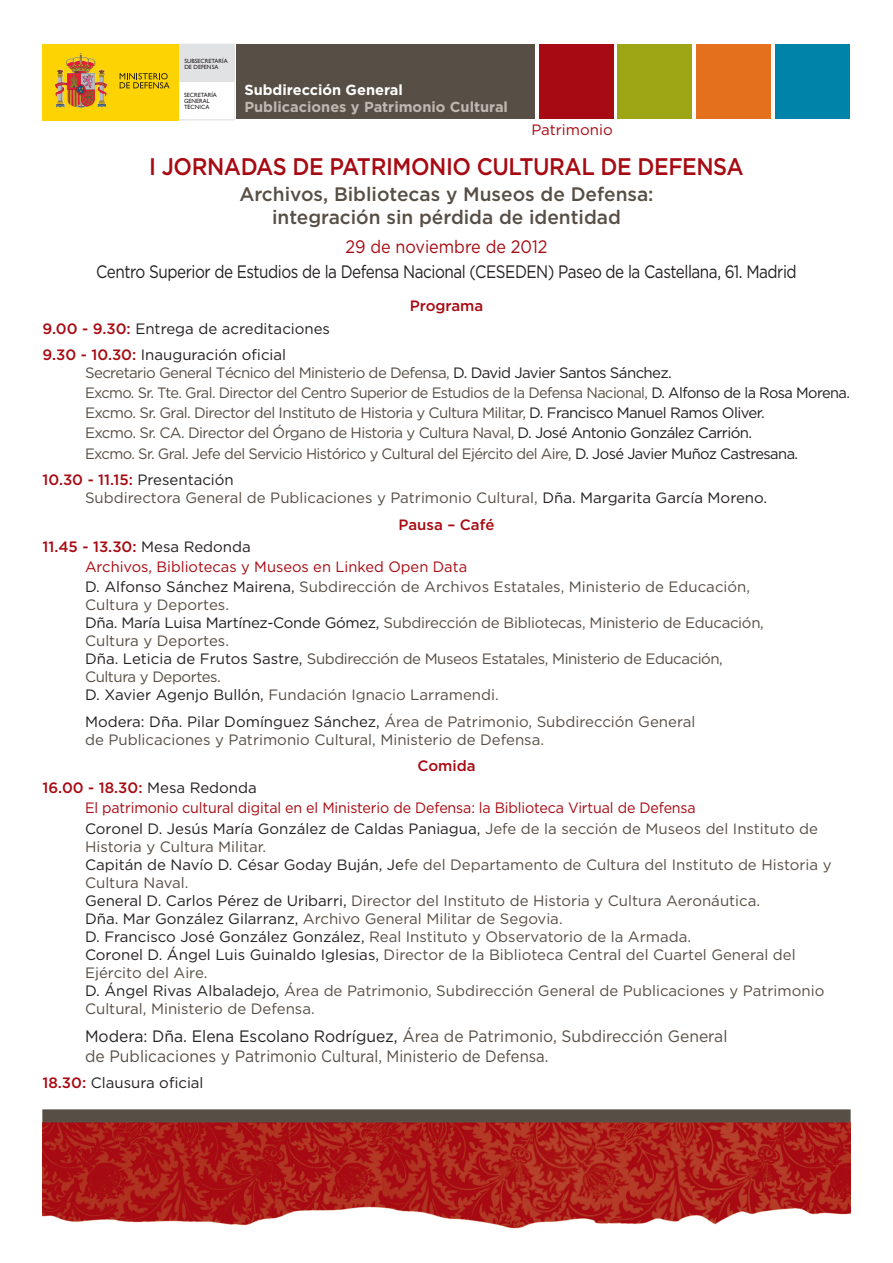
<style>
.page{position:relative;width:893px;height:1263px;background:#fff}
.page>*{position:absolute;margin:0;border:0;box-sizing:border-box;transform-origin:0 0}
.t1{font:500 24px "Gotham";letter-spacing:-.02em;color:#a70a12;scale:.91 1}
.t2{font:500 19.5px/23.4px "Gotham";color:#574e45;text-align:center}
.t3{font:18px "Gotham";letter-spacing:-.03em;color:#231f20;scale:.85 1}
.t4{font:18px "Gotham";color:#a70a12;scale:.9 1}
.t5{font:16.5px/19.8px "Gotham";color:#574e45;scale:.95 1}
.t6{font:15px/18px "Gotham";color:#574e45}
.t7{font:15px/20.1px "Gotham";letter-spacing:-.04em;color:#574e45}
.t8{font:15px/18px "Gotham";letter-spacing:-.02em;color:#574e45}
.t9{font:15px/20.1px "Gotham";letter-spacing:-.01em;color:#a70a12;scale:.95 1}
.t10{font:15px/26.5px "Gotham";color:#231f20}
.t11{font:500 15px "Gotham";color:#a70a12}
.t12{font:15px "Gotham";letter-spacing:-.01em;color:#a70a12}
.t13{font:700 14.55px "Gotham";color:#bdb8b0}
.t14{font:700 14.55px "Gotham";color:#fff}
.t15{font:6px/6px "Gill Sans";color:#231f20}
.s1{font-weight:500;color:#a70a12}
.s2{color:#231f20}
.s3{color:#a70a12}
.s4{font-weight:500}
.s5{color:#574e45}
</style>
<div class="page">
<img style="left:43px;top:1122px;width:807px;height:107px">
<div style="left:43px;top:1109px;width:807px;height:13px;background:#574e45;border:1px solid #574e45"></div>
<div style="left:178px;top:44px;width:57px;height:38px;background:#e1e2e4"></div>
<div style="left:177px;top:44px;width:58px;height:76px;border:1px solid #e1e2e4"></div>
<svg style="left:42px;top:44px;width:137px;height:76px;background:#f0c012"></svg>
<img style="left:66px;top:53px;width:14px;height:16px">
<svg style="left:120px;top:73px;width:50px;height:15px"></svg>
<div style="left:236px;top:44px;width:299px;height:75px;background:#574e45"></div>
<div style="left:539px;top:44px;width:74px;height:75px;background:#a70a12"></div>
<div style="left:617px;top:44px;width:75px;height:75px;background:#9ea615"></div>
<div style="left:696px;top:44px;width:75px;height:75px;background:#e4701e"></div>
<div style="left:775px;top:44px;width:74px;height:75px;background:#0083a9"></div>
<p class="t15" style="left:184px;top:58px;width:45px">SUBSECRETARÍA<br>DE DEFENSA</p>
<p class="t15" style="left:184px;top:92px;width:34px">SECRETARÍA<br>GENERAL<br>TÉCNICA</p>
<p class="t14" style="left:244px;top:81px;width:160px">Subdirección General</p>
<p class="t13" style="left:244px;top:99px;width:265px">Publicaciones y Patrimonio Cultural</p>
<p class="t12" style="left:531px;top:121px;width:83px">Patrimonio</p>
<h1 class="t1" style="left:149px;top:153px;width:655px">I JORNADAS DE PATRIMONIO CULTURAL DE DEFENSA</h1>
<h2 class="t2" style="left:239px;top:182px;width:416px">Archivos, Bibliotecas y Museos de Defensa: integración sin pérdida de identidad</h2>
<p class="t4" style="left:345px;top:237px;width:226px">29 de noviembre de 2012</p>
<p class="t3" style="left:96px;top:262px;width:826px">Centro Superior de Estudios de la Defensa Nacional (CESEDEN) Paseo de la Castellana, 61. Madrid</p>
<p class="t11" style="left:410px;top:297px;width:75px">Programa</p>
<p class="t10" style="left:43px;top:315px;width:289px"><span class="s1">9.00 - 9.30:</span> Entrega de acreditaciones<br><span class="s1">9.30 - 10.30:</span> Inauguración oficial</p>
<p class="t7" style="left:85px;top:362px;width:766px">Secretario General Técnico del Ministerio de Defensa, <span class="s2">D. David Javier Santos Sánchez.<br></span>Excmo. Sr. Tte. Gral. Director del Centro Superior de Estudios de la Defensa Nacional, <span class="s2">D. Alfonso de la Rosa Morena.<br></span>Excmo. Sr. Gral. Director del Instituto de Historia y Cultura Militar, <span class="s2">D. Francisco Manuel Ramos Oliver.<br></span>Excmo. Sr. CA. Director del Órgano de Historia y Cultura Naval, <span class="s2">D. José Antonio González Carrión.<br></span>Excmo. Sr. Gral. Jefe del Servicio Histórico y Cultural del Ejército del Aire, <span class="s2">D. José Javier Muñoz Castresana.</span></p>
<p class="t6" style="left:85px;top:470px;width:684px;text-indent:-43px"><span class="s1">10.30 - 11.15:</span> <span class="s2">Presentación<br></span>Subdirectora General de Publicaciones y Patrimonio Cultural, <span class="s2">Dña. Margarita García Moreno.</span></p>
<p class="t11" style="left:399px;top:516px;width:97px">Pausa – Café</p>
<p class="t6" style="left:85px;top:536px;width:667px;line-height:20.1px;text-indent:-43px"><span class="s1">11.45 - 13.30:</span> <span class="s2">Mesa Redonda<br></span><span class="s3">Archivos, Bibliotecas y Museos en Linked Open Data<br></span><span class="s2">D. Alfonso Sánchez Mairena,</span> Subdirección de Archivos Estatales, Ministerio de Educación,</p>
<p class="t8" style="left:85px;top:595px;width:680px">Cultura y Deportes.<br><span class="s2">Dña. María Luisa Martínez-Conde Gómez,</span> Subdirección de Bibliotecas, Ministerio de Educación, Cultura y Deportes.<br><span class="s2">Dña. Leticia de Frutos Sastre,</span> Subdirección de Museos Estatales, Ministerio de Educación, Cultura y Deportes.<br><span class="s2">D. Xavier Agenjo Bullón,</span> Fundación Ignacio Larramendi.</p>
<p class="t6" style="left:85px;top:712px;width:612px"><span class="s2">Modera: Dña. Pilar Domínguez Sánchez,</span> Área de Patrimonio, Subdirección General de Publicaciones y Patrimonio Cultural, Ministerio de Defensa.</p>
<p class="t11" style="left:417px;top:757px;width:60px">Comida</p>
<p class="t9" style="left:85px;top:778px;width:773px;text-indent:-43px"><span class="s4">16.00 - 18.30:</span> <span class="s2">Mesa Redonda<br></span>El patrimonio cultural digital en el Ministerio de Defensa: la Biblioteca Virtual de Defensa<br><span class="s2">Coronel D. Jesús María González de Caldas Paniagua,</span> <span class="s5">Jefe de la sección de Museos del Instituto de</span></p>
<p class="t6" style="left:85px;top:837px;width:748px">Historia y Cultura Militar.<br><span class="s2">Capitán de Navío D. César Goday Buján, Je</span>fe del Departamento de Cultura del Instituto de Historia y Cultura Naval.<br><span class="s2">General D. Carlos Pérez de Uribarri,</span> Director del Instituto de Historia y Cultura Aeronáutica.<br><span class="s2">Dña. Mar González Gilarranz,</span> Archivo General Militar de Segovia.<br><span class="s2">D. Francisco José González González,</span> Real Instituto y Observatorio de la Armada.<br><span class="s2">Coronel D. Ángel Luis Guinaldo Iglesias,</span> Director de la Biblioteca Central del Cuartel General del Ejército del Aire.<br><span class="s2">D. Ángel Rivas Albaladejo,</span> Área de Patrimonio, Subdirección General de Publicaciones y Patrimonio Cultural, Ministerio de Defensa.</p>
<p class="t5" style="left:85px;top:1026px;width:678px"><span class="s2">Modera: Dña. Elena Escolano Rodríguez,</span> Área de Patrimonio, Subdirección General de Publicaciones y Patrimonio Cultural, Ministerio de Defensa.</p>
<p class="t10" style="left:43px;top:1069px;width:163px"><span class="s1">18.30:</span> Clausura oficial</p>
</div>
